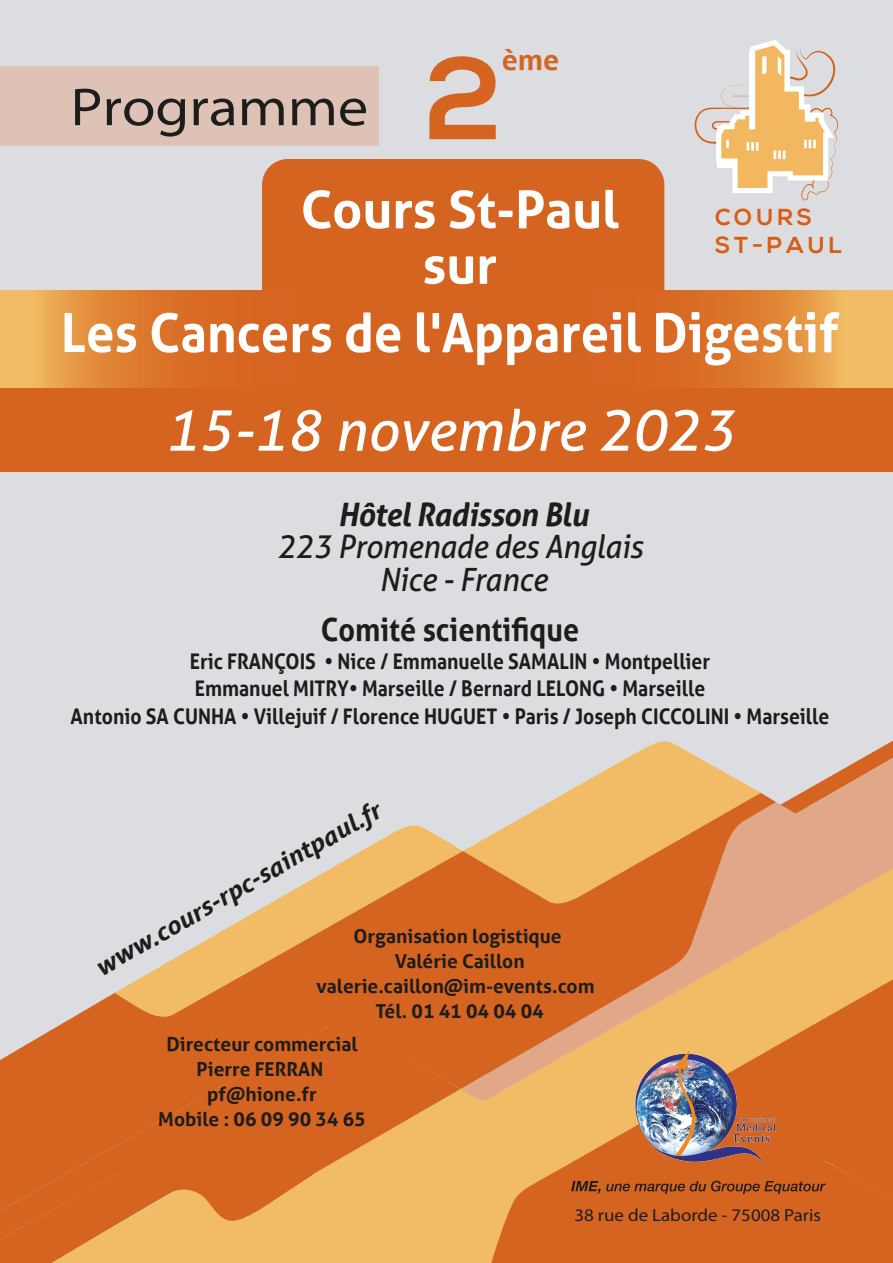
<style>
.page{position:relative;width:893px;height:1263px;background:#dcdde1}
.page>*{position:absolute;margin:0;border:0;box-sizing:border-box;transform-origin:0 0}
.t1{font:700 117px "Nexa";color:#d66421}
.t2{font:italic 57px "Aller";color:#fff}
.t3{font:700 53.85px "Aller";color:#fff;scale:.94 1}
.t4{font:700 52.05px/55.3px "Aller";color:#fff;text-align:center}
.t5{font:italic 32.1px/32.4px "Aller";letter-spacing:-.015em;color:#1d1d1b;text-align:center;scale:.96 1}
.t6{font:700 31.95px "Aller";color:#1d1d1b;scale:.9 1}
.t7{font:700 28.65px "Aller";color:#d66421}
.t8{font:italic 700 24.6px "Aller";color:#1d1d1b;scale:1.04 1}
.t9{font:700 23.1px/27.8px "Nexa";letter-spacing:.17em;color:#d65e16}
.t10{font:700 21.6px/27.8px "Aller";color:#1d1d1b;text-align:center;scale:.9 1}
.t11{font:700 19.2px/25px "Aller";color:#1d1d1b;text-align:center}
.t12{font:700 17.7px "Rotis Semi Serif";color:#1d1d1b;scale:1.08 1}
.s1{font-weight:700}
</style>
<div class="page">
<svg style="left:604px;top:741px;width:118px;height:30px;fill:#f2bb65"></svg>
<svg style="left:840px;top:740px;width:53px;height:31px"></svg>
<svg style="left:565px;top:771px;width:328px;height:91px;background:#e2ae86"></svg>
<svg style="left:342px;top:793px;width:434px;height:69px;fill:#f2bb65"></svg>
<svg style="left:67px;top:862px;width:826px;height:401px"></svg>
<svg style="left:432px;top:953px;width:461px;height:310px;background:#e28d45"></svg>
<svg style="left:481px;top:976px;width:412px;height:287px;background:#e3924a"></svg>
<svg style="left:0;top:1250px;width:316px;height:13px;background:#eca957"></svg>
<svg style="left:0;top:1021px;width:461px;height:229px;background:#dd7c35"></svg>
<div style="left:262px;top:159px;width:402px;height:158px;background:#d66421;border-radius:26px"></div>
<svg style="left:0;top:290px;width:893px;height:98px;background:#dc7930"></svg>
<div style="left:0;top:388px;width:893px;height:84px;background:#d66421"></div>
<svg style="left:694px;top:40px;width:145px;height:160px"></svg>
<img style="left:625px;top:1043px;width:158px;height:115px">
<div style="left:0;top:66px;width:378px;height:80px;background:#ddc2b5"></div>
<svg style="left:496px;top:1158px;width:397px;height:105px;background:#d26725"></svg>
<svg style="left:75px;top:89px;width:25px;height:36px"></svg>
<svg style="left:107px;top:99px;width:78px;height:38px"></svg>
<svg style="left:194px;top:99px;width:40px;height:27px"></svg>
<svg style="left:242px;top:99px;width:42px;height:26px"></svg>
<svg style="left:292px;top:99px;width:42px;height:26px"></svg>
<svg style="left:340px;top:99px;width:26px;height:27px"></svg>
<p class="t1" style="left:425px;top:31px;width:78px">2</p>
<p class="t7" style="left:502px;top:42px;width:59px">ème</p>
<p class="t4" style="left:301px;top:182px;width:320px">Cours St-Paul sur</p>
<p class="t9" style="left:715px;top:204px;width:129px">COURS<br>ST-PAUL</p>
<p class="t3" style="left:61px;top:300px;width:829px">Les Cancers de l'Appareil Digestif</p>
<p class="t2" style="left:164px;top:394px;width:571px">15-18 novembre 2023</p>
<p class="t5" style="left:277px;top:498px;width:382px"><span class="s1">Hôtel Radisson Blu<br></span>223 Promenade des Anglais<br>Nice - France</p>
<p class="t6" style="left:321px;top:610px;width:289px">Comité scientifique</p>
<p class="t10" style="left:71px;top:647px;width:844px">Eric FRANÇOIS • Nice / Emmanuelle SAMALIN • Montpellier<br>Emmanuel MITRY• Marseille / Bernard LELONG • Marseille<br>Antonio SA CUNHA • Villejuif / Florence HUGUET • Paris / Joseph CICCOLINI • Marseille</p>
<p class="t8" style="left:90px;top:956px;width:314px;rotate:-30deg">www.cours-rpc-saintpaul.fr</p>
<p class="t11" style="left:316px;top:923px;width:280px">Organisation logistique<br>Valérie Caillon valerie.caillon@im-events.com<br>Tél. 01 41 04 04 04</p>
<p class="t11" style="left:158px;top:1031px;width:209px">Directeur commercial<br>Pierre FERRAN pf@hione.fr<br>Mobile : 06 09 90 34 65</p>
<p class="t12" style="left:574px;top:1204px;width:230px">38 rue de Laborde - 75008 Paris</p>
</div>
